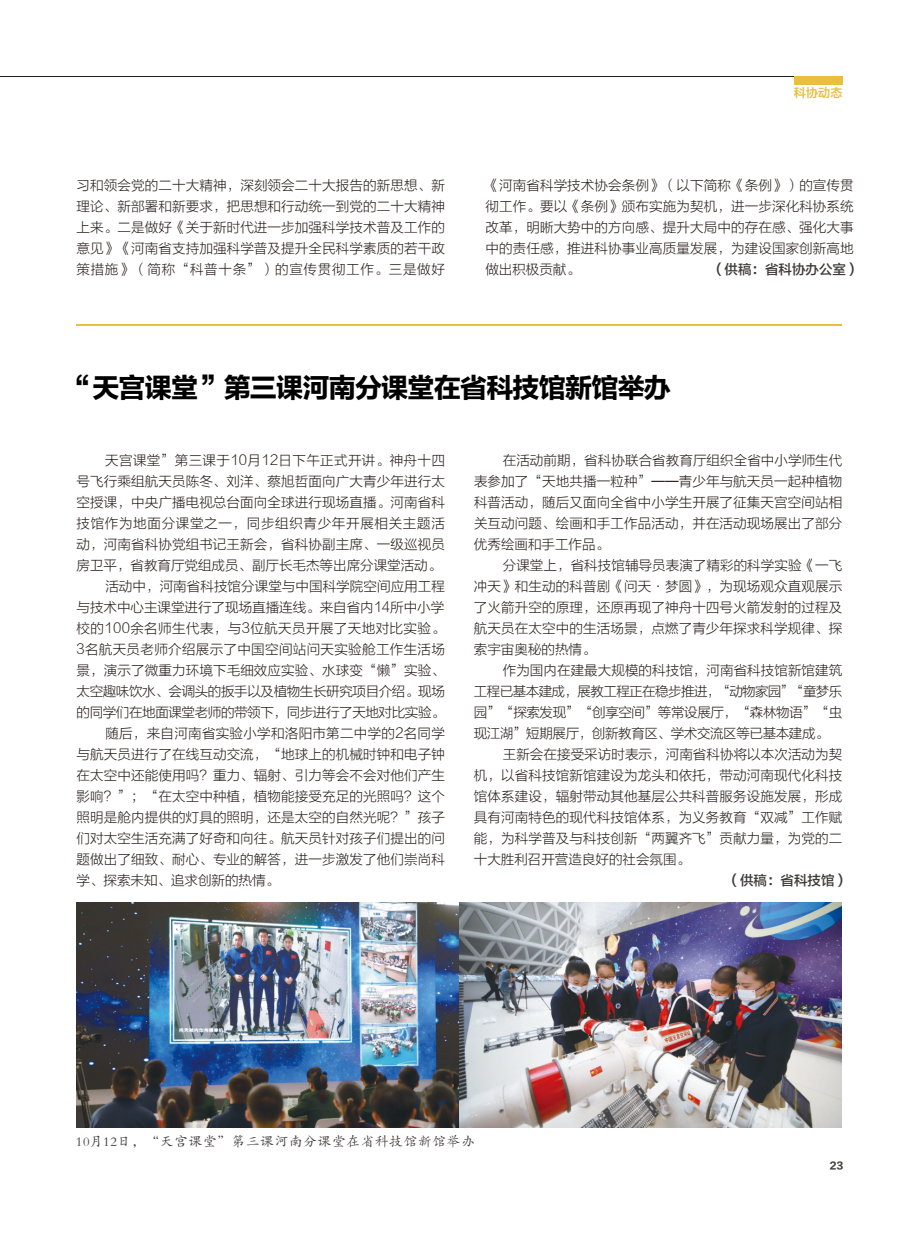
<style>
.page{position:relative;width:919px;height:1238px;background:#fff}
.page>*{position:absolute;margin:0;border:0;box-sizing:border-box;transform-origin:0 0}
.t1{font:27px "FZLTDHK GBK1 0";letter-spacing:-.03em;color:#000}
.t2{font:13.5px/21px "FZLTXHJW GB1 0";letter-spacing:.01em;color:#231916;text-align:justify}
.t3{font:13.5px "FZKTK GBK1 0";letter-spacing:.06em;color:#3f3b3a}
.t4{font:13.5px "FZLTXHJW GB1 0";letter-spacing:.03em;color:#231916}
.t5{font:13.5px "FZLTXHJW GB1 0";letter-spacing:-.025em;color:#231916}
.t6{font:13.5px "FZLTXHJW GB1 0";letter-spacing:-.03em;color:#231916}
.t7{font:13.5px "FZLTZHK GBK1 0";color:#3f3b3a}
.t8{font:12.15px "FZLTZCHK GBK1 0";color:#e9bf3f}
.t9{font:9.9px "FZLTDHK GBK1 0";color:#3f3b3a}
</style>
<div class="page">
<hr style="left:0;top:77px;width:842px;height:1px;background:#231916">
<div style="left:794px;top:77px;width:48px;height:8px;background:#e9bf3f"></div>
<img style="left:76px;top:902px;width:765px;height:224px">
<hr style="left:77px;top:324px;width:765px;height:2px;background:#e9bf3f">
<p class="t8" style="left:793px;top:86px;width:50px">科协动态</p>
<p class="t2" style="left:77px;top:175px;width:370px">习和领会党的二十大精神，深刻领会二十大报告的新思想、新理论、新部署和新要求，把思想和行动统一到党的二十大精神上来。二是做好《关于新时代进一步加强科学技术普及工作的意见》《河南省支持加强科学普及提升全民科学素质的若干政策措施》（简称“科普十条”）的宣传贯彻工作。三是做好</p>
<p class="t2" style="left:485px;top:175px;width:370px">《河南省科学技术协会条例》（以下简称《条例》）的宣传贯彻工作。要以《条例》颁布实施为契机，进一步深化科协系统改革，明晰大势中的方向感、提升大局中的存在感、强化大事中的责任感，推进科协事业高质量发展，为建设国家创新高地做出积极贡献。</p>
<p class="t7" style="left:711px;top:262px;width:150px">（供稿：省科协办公室）</p>
<h1 class="t1" style="left:66px;top:373px;width:606px">“天宫课堂”第三课河南分课堂在省科技馆新馆举办</h1>
<p class="t2" style="left:76px;top:450px;width:370px;text-indent:29px">天宫课堂”第三课于10月12日下午正式开讲。神舟十四号飞行乘组航天员陈冬、刘洋、蔡旭哲面向广大青少年进行太空授课，中央广播电视总台面向全球进行现场直播。河南省科技馆作为地面分课堂之一，同步组织青少年开展相关主题活动，河南省科协党组书记王新会，省科协副主席、一级巡视员房卫平，省教育厅党组成员、副厅长毛杰等出席分课堂活动。</p>
<p class="t2" style="left:474px;top:450px;width:370px;text-indent:29px">在活动前期，省科协联合省教育厅组织全省中小学师生代表参加了“天地共播一粒种”——青少年与航天员一起种植物科普活动，随后又面向全省中小学生开展了征集天宫空间站相关互动问题、绘画和手工作品活动，并在活动现场展出了部分优秀绘画和手工作品。</p>
<p class="t2" style="left:474px;top:555px;width:370px;text-indent:29px">分课堂上，省科技馆辅导员表演了精彩的科学实验《一飞冲天》和生动的科普剧《问天·梦圆》，为现场观众直观展示了火箭升空的原理，还原再现了神舟十四号火箭发射的过程及航天员在太空中的生活场景，点燃了青少年探求科学规律、探索宇宙奥秘的热情。</p>
<p class="t2" style="left:105px;top:576px;width:341px">活动中，河南省科技馆分课堂与中国科学院空间应用工程</p>
<p class="t2" style="left:77px;top:597px;width:369px">与技术中心主课堂进行了现场直播连线。来自省内14所中小学</p>
<p class="t4" style="left:77px;top:621px;width:370px">校的100余名师生代表，与3位航天员开展了天地对比实验。</p>
<p class="t2" style="left:77px;top:639px;width:370px">3名航天员老师介绍展示了中国空间站问天实验舱工作生活场</p>
<p class="t2" style="left:77px;top:660px;width:370px">景，演示了微重力环境下毛细效应实验、水球变“懒”实验、</p>
<p class="t5" style="left:77px;top:684px;width:370px">太空趣味饮水、会调头的扳手以及植物生长研究项目介绍。现场</p>
<p class="t6" style="left:77px;top:705px;width:369px">的同学们在地面课堂老师的带领下，同步进行了天地对比实验。</p>
<p class="t2" style="left:105px;top:723px;width:341px">随后，来自河南省实验小学和洛阳市第二中学的2名同学</p>
<p class="t2" style="left:76px;top:744px;width:370px">与航天员进行了在线互动交流，“地球上的机械时钟和电子钟</p>
<p class="t2" style="left:76px;top:765px;width:370px">在太空中还能使用吗？重力、辐射、引力等会不会对他们产生</p>
<p class="t2" style="left:76px;top:786px;width:370px">影响？”；“在太空中种植，植物能接受充足的光照吗？这个</p>
<p class="t2" style="left:76px;top:807px;width:370px">照明是舱内提供的灯具的照明，还是太空的自然光呢？”孩子</p>
<p class="t2" style="left:76px;top:828px;width:370px">们对太空生活充满了好奇和向往。航天员针对孩子们提出的问</p>
<p class="t2" style="left:76px;top:849px;width:370px">题做出了细致、耐心、专业的解答，进一步激发了他们崇尚科</p>
<p class="t2" style="left:76px;top:870px;width:204px">学、探索未知、追求创新的热情。</p>
<p class="t2" style="left:474px;top:660px;width:370px;text-indent:29px">作为国内在建最大规模的科技馆，河南省科技馆新馆建筑工程已基本建成，展教工程正在稳步推进，“动物家园”“童梦乐园”“探索发现”“创享空间”等常设展厅，“森林物语”“虫现江湖”短期展厅，创新教育区、学术交流区等已基本建成。</p>
<p class="t2" style="left:474px;top:744px;width:370px;text-indent:29px">王新会在接受采访时表示，河南省科协将以本次活动为契机，以省科技馆新馆建设为龙头和依托，带动河南现代化科技馆体系建设，辐射带动其他基层公共科普服务设施发展，形成具有河南特色的现代科技馆体系，为义务教育“双减”工作赋能，为科学普及与科技创新“两翼齐飞”贡献力量，为党的二十大胜利召开营造良好的社会氛围。</p>
<p class="t7" style="left:726px;top:873px;width:123px">（供稿：省科技馆）</p>
<p class="t3" style="left:76px;top:1134px;width:400px">10月12日，“天宫课堂”第三课河南分课堂在省科技馆新馆举办</p>
<p class="t9" style="left:829px;top:1160px;width:15px">23</p>
</div>
